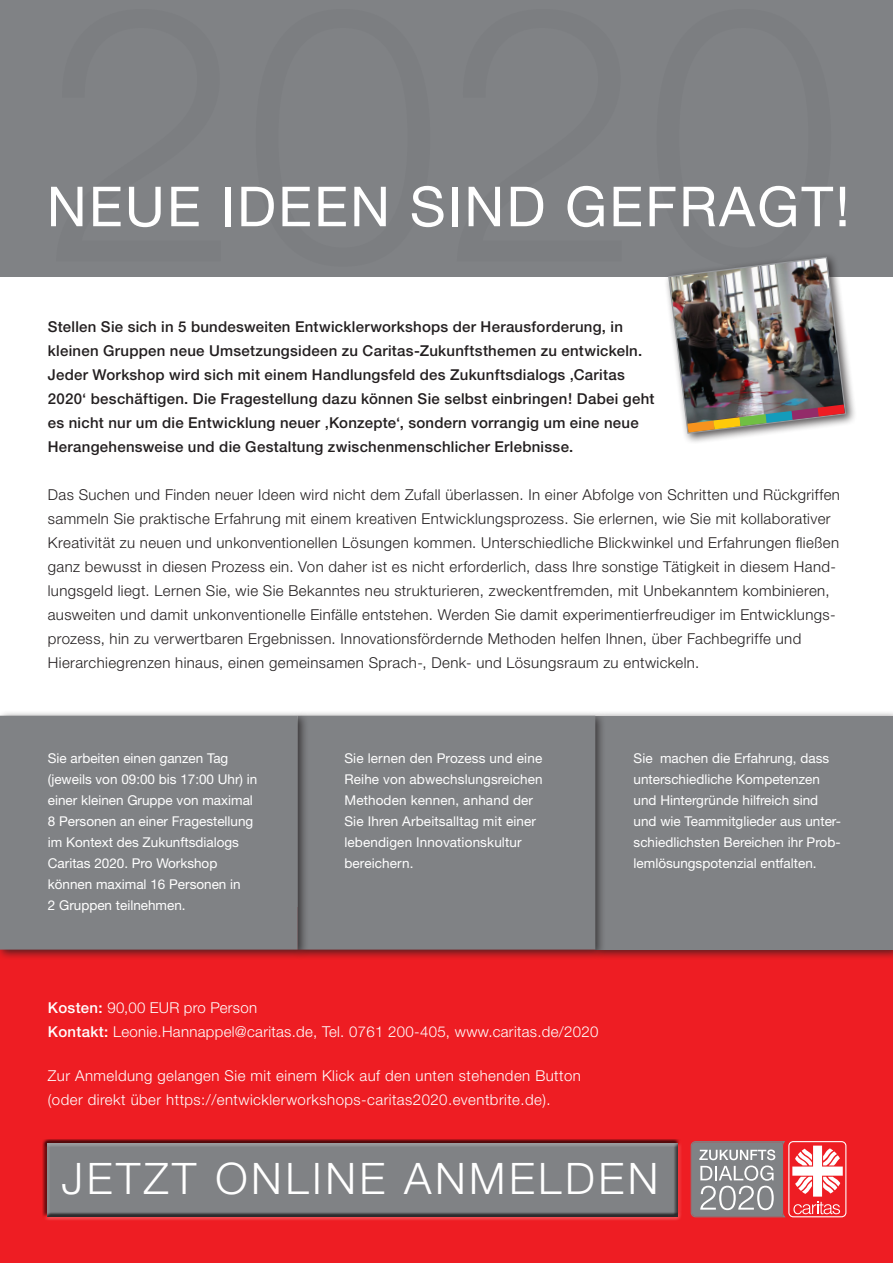
<style>
.page{position:relative;width:893px;height:1263px;background:#fff}
.page>*{position:absolute;margin:0;border:0;box-sizing:border-box;transform-origin:0 0}
.t1{font:55.2px "Helvetica Neue";letter-spacing:.04em;color:#fff}
.t2{font:300 43.5px "Helvetica Neue";letter-spacing:.08em;color:#fff}
.t3{font:300 15px/24px "Helvetica Neue";letter-spacing:.03em;color:#231f20}
.t4{font:500 15px/24px "Helvetica Neue";letter-spacing:.015em;color:#231f20}
.t5{font:300 15px/24px "Helvetica Neue";letter-spacing:.03em;color:#fff}
.t6{font:13.5px/21px "Helvetica Neue";color:#fff}
.s1{font-weight:500}
</style>
<div class="page">
<div style="left:0;top:907px;width:893px;height:356px;background:#ee1d23"></div>
<div style="left:0;top:0;width:893px;height:276px;background:#808285"></div>
<div style="left:663px;top:251px;width:193px;height:193px;background:#231f20;opacity:.75"></div>
<img style="left:657px;top:251px;width:190px;height:183px">
<div style="left:788px;top:1141px;width:58px;height:76px;border:1px solid #fff;border-radius:4px"></div>
<svg style="left:690px;top:1141px;width:153px;height:77px"></svg>
<div style="left:42px;top:1138px;width:639px;height:81px;background:#b4151a"></div>
<div style="left:43px;top:1140px;width:639px;height:81px;background:#231f20;opacity:.75"></div>
<div style="left:590px;top:710px;width:303px;height:251px;background:#231f20;opacity:.75"></div>
<div style="left:595px;top:716px;width:298px;height:233px;background:#808285"></div>
<div style="left:292px;top:710px;width:315px;height:251px;background:#231f20;opacity:.75"></div>
<div style="left:309px;top:716px;width:286px;height:233px;background:#808285"></div>
<div style="left:0;top:710px;width:309px;height:251px;background:#231f20;opacity:.75"></div>
<div style="left:0;top:716px;width:298px;height:233px;background:#808285"></div>
<h1 class="t1" style="left:47px;top:174px;width:804px">Neue Ideen sin d gefragt!</h1>
<p class="t4" style="left:48px;top:314px;width:608px">Stellen Sie sich in 5 bundesweiten Entwicklerworkshops der Herausforderung, in kleinen Gruppen neue Umsetzungsideen zu Caritas-Zukunftsthemen zu entwickeln.<br>Jeder Workshop wird sich mit einem Handlungsfeld des Zukunftsdialogs ‚Caritas 2020‘ beschäftigen. Die Fragestellung dazu können Sie selbst einbringen! Dabei geht es nicht nur um die Entwicklung neuer ‚Konzepte‘, sondern vorrangig um eine neue Herangehensweise und die Gestaltung zwischenmenschlicher Erlebnisse.</p>
<p class="t3" style="left:48px;top:482px;width:794px">Das Suchen und Finden neuer Ideen wird nicht dem Zufall überlassen. In einer Abfolge von Schritten und Rückgriffen sammeln Sie praktische Erfahrung mit einem kreativen Entwicklungsprozess. Sie erlernen, wie Sie mit kollaborativer Kreativität zu neuen und unkonventionellen Lösungen kommen. Unterschiedliche Blickwinkel und Erfahrungen fließen ganz bewusst in diesen Prozess ein. Von daher ist es nicht erforderlich, dass Ihre sonstige Tätigkeit in diesem Hand&shy;lungsgeld liegt. Lernen Sie, wie Sie Bekanntes neu strukturieren, zweckentfremden, mit Unbekanntem kombinieren, ausweiten und damit unkonventionelle Einfälle entstehen. Werden Sie damit experimentierfreudiger im Entwicklungs&shy;prozess, hin zu verwertbaren Ergebnissen. Innovationsfördernde Methoden helfen Ihnen, über Fachbegriffe und Hierarchiegrenzen hinaus, einen gemeinsamen Sprach-, Denk- und Lösungsraum zu entwickeln.</p>
<p class="t6" style="left:48px;top:747px;width:211px">Sie arbeiten einen ganzen Tag (jeweils von 09:00 bis 17:00 Uhr) in einer kleinen Gruppe von maximal<br>8 Personen an einer Fragestellung im Kontext des Zukunftsdialogs<br>Caritas 2020. Pro Workshop können maximal 16 Personen in<br>2 Gruppen teilnehmen.</p>
<p class="t6" style="left:344px;top:747px;width:200px">Sie lernen den Prozess und eine<br>Reihe von abwechslungsreichen<br>Methoden kennen, anhand der<br>Sie Ihren Arbeitsalltag mit einer lebendigen Innovationskultur bereichern.</p>
<p class="t6" style="left:634px;top:747px;width:209px">Sie machen die Erfahrung, dass unterschiedliche Kompetenzen und Hintergründe hilfreich sind und wie Teammitglieder aus unter&shy;schiedlichsten Bereichen ihr Prob&shy;lemlösungspotenzial entfalten.</p>
<p class="t5" style="left:48px;top:996px;width:552px"><span class="s1">Kosten:</span> 90,00 EUR pro Person<br><span class="s1">Kontakt:</span> Leonie.Hannappel@caritas.de, Tel. 0761 200-405, www.caritas.de/2020</p>
<p class="t5" style="left:48px;top:1063px;width:535px">Zur Anmeldung gelangen Sie mit einem Klick auf den unten stehenden Button (oder direkt über https://entwicklerworkshops-caritas2020.eventbrite.de).</p>
<h2 class="t2" style="left:62px;top:1152px;width:183px">JETZT ONLIN</h2>
<h2 class="t2" style="left:359px;top:1152px;width:294px">E ANMELDEN</h2>
</div>
